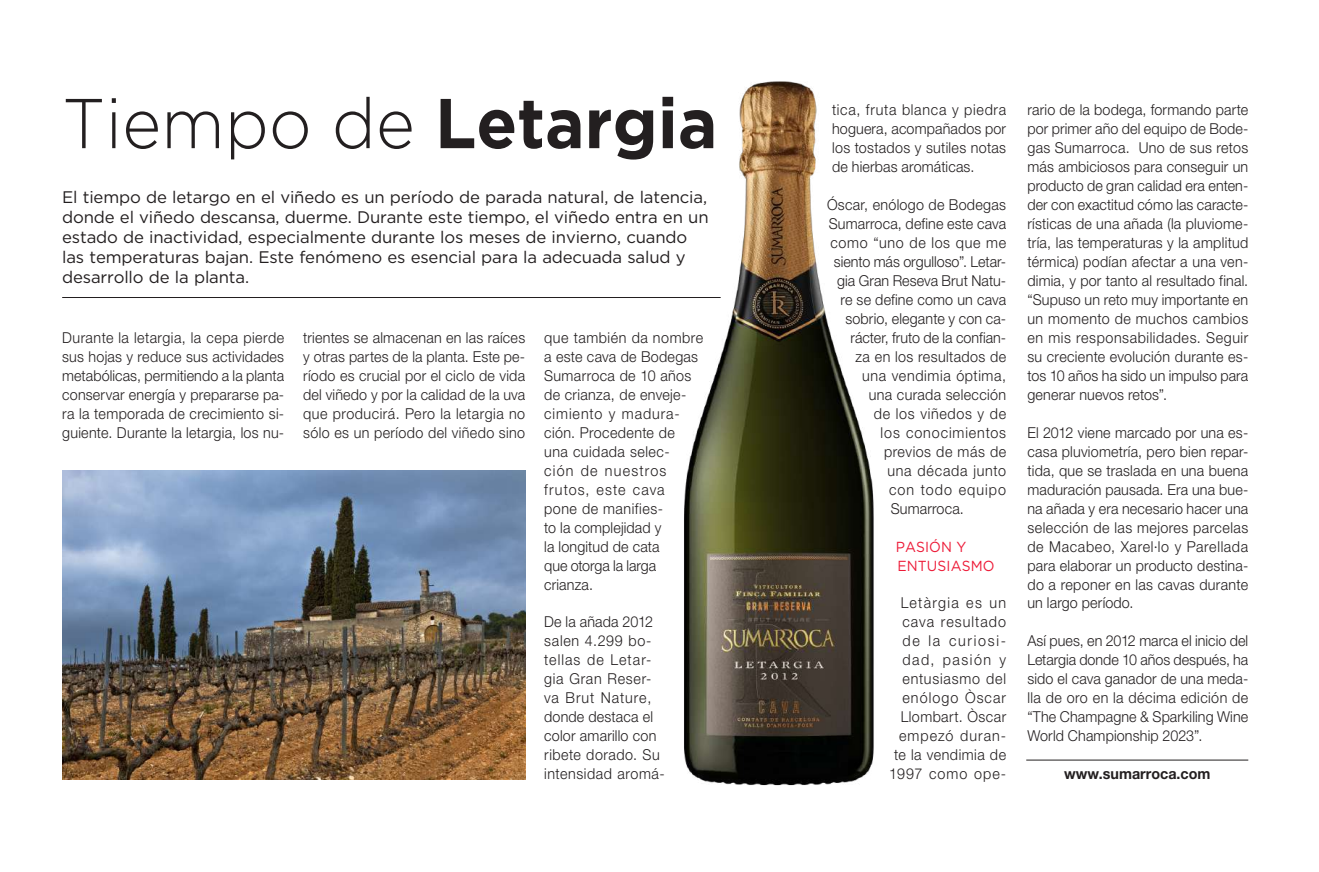
<style>
.page{position:relative;width:1319px;height:872px;background:#fff}
.page>*{position:absolute;margin:0;border:0;box-sizing:border-box;transform-origin:0 0}
.t1{font:300 70.35px "Gotham";color:#231f20;scale:.95 1}
.t2{font:16.8px/20.1px "Gotham";letter-spacing:-.01em;color:#231f20}
.t3{font:300 15px/18.9px "Helvetica Neue LT Std";letter-spacing:.025em;color:#231f20;text-align:justify;scale:.95 1}
.t4{font:300 15px/18.9px "Helvetica Neue LT Std";letter-spacing:.07em;color:#231f20;text-align:right;scale:.95 1}
.t5{font:300 15px "Helvetica Neue LT Std";letter-spacing:.005em;color:#231f20;scale:.95 1}
.t6{font:300 15px "Helvetica Neue LT Std";letter-spacing:.05em;color:#231f20;scale:.95 1}
.t7{font:300 15px "Helvetica Neue LT Std";color:#231f20;scale:.95 1}
.t8{font:300 15px "Helvetica Neue LT Std";letter-spacing:.045em;color:#231f20;scale:.95 1}
.t9{font:700 15px "Helvetica Neue LT Std";color:#231f20;scale:.95 1}
.t10{font:300 15px "Helvetica Neue LT Std";letter-spacing:.06em;color:#231f20;scale:.95 1}
.t11{font:300 15px "Helvetica Neue LT Std";letter-spacing:.055em;color:#231f20;scale:.95 1}
.t12{font:300 15px "Helvetica Neue LT Std";letter-spacing:.075em;color:#231f20;scale:.95 1}
.t13{font:14.55px/18.9px "Gotham";letter-spacing:.01em;color:#ed1a37;scale:.95 1}
.s1{font-weight:700}
</style>
<div class="page">
<hr style="left:62px;top:297px;width:658px;height:1px;background:#231f20">
<hr style="left:1026px;top:760px;width:221px;height:1px;background:#231f20">
<img style="left:684px;top:81px;width:190px;height:705px">
<img style="left:62px;top:471px;width:463px;height:308px">
<h1 class="t1" style="left:62px;top:85px;width:691px">Tiempo de <span class="s1">Letargia</span></h1>
<p class="t2" style="left:62px;top:186px;width:648px">El tiempo de letargo en el viñedo es un período de parada natural, de latencia, donde el viñedo descansa, duerme. Durante este tiempo, el viñedo entra en un estado de inactividad, especialmente durante los meses de invierno, cuando las temperaturas bajan. Este fenómeno es esencial para la adecuada salud y desarrollo de la planta.</p>
<p class="t3" style="left:62px;top:328px;width:235px">Durante la letargia, la cepa pierde sus hojas y reduce sus actividades metabólicas, permitiendo a la planta conservar energía y prepararse pa&shy;ra la temporada de crecimiento si&shy;guiente. Durante la letargia, los nu-</p>
<p class="t3" style="left:303px;top:328px;width:235px">trientes se almacenan en las raíces y otras partes de la planta. Este pe&shy;ríodo es crucial por el ciclo de vida del viñedo y por la calidad de la uva que producirá. Pero la letargia no sólo es un período del viñedo sino</p>
<p class="t3" style="left:544px;top:328px;width:169px;text-align:left">que también da nombre a este cava de Bodegas<br>Sumarroca de 10 años de crianza, de enveje&shy;cimiento y madura&shy;ción. Procedente de<br>una cuidada selec-<br>ción de nuestros frutos, este cava<br>pone de manifies-<br>to la complejidad y<br>la longitud de cata<br>que otorga la larga crianza.</p>
<p class="t3" style="left:544px;top:612px;width:128px;text-align:left">De la añada 2012 salen 4.299 bo&shy;tellas de Letar&shy;gia Gran Reser&shy;va Brut Nature, donde destaca el color amarillo con ribete dorado. Su intensidad aromá-</p>
<p class="t3" style="left:832px;top:100px;width:185px">tica, fruta blanca y piedra hoguera, acompañados por los tostados y sutiles notas de hierbas aromáticas.</p>
<p class="t3" style="left:827px;top:195px;width:190px">Óscar, enólogo de Bodegas</p>
<p class="t3" style="left:828px;top:214px;width:188px">Sumarroca, define este cava</p>
<p class="t6" style="left:830px;top:233px;width:186px">como “uno de los que me</p>
<p class="t7" style="left:833px;top:252px;width:183px">siento más orgulloso”. Letar-</p>
<p class="t5" style="left:837px;top:271px;width:179px">gia Gran Reseva Brut Natu-</p>
<p class="t3" style="left:840px;top:290px;width:176px">re se define como un cava</p>
<p class="t3" style="left:845px;top:309px;width:171px">sobrio, elegante y con ca-</p>
<p class="t5" style="left:850px;top:328px;width:165px">rácter, fruto de la confian-</p>
<p class="t3" style="left:855px;top:347px;width:160px">za en los resultados de</p>
<p class="t8" style="left:862px;top:366px;width:153px">una vendimia óptima,</p>
<p class="t3" style="left:868px;top:385px;width:146px">una curada selección</p>
<p class="t6" style="left:873px;top:404px;width:141px">de los viñedos y de</p>
<p class="t10" style="left:880px;top:423px;width:134px">los conocimientos</p>
<p class="t3" style="left:883px;top:441px;width:130px">previos de más de</p>
<p class="t11" style="left:887px;top:461px;width:126px">una década junto</p>
<p class="t12" style="left:888px;top:480px;width:125px">con todo equipo</p>
<p class="t3" style="left:890px;top:498px;width:78px">Sumarroca.</p>
<p class="t13" style="left:895px;top:536px;width:106px">PASIÓN Y<br>ENTUSIASMO</p>
<p class="t4" style="left:888px;top:593px;width:125px">Letàrgia es un cava resultado de la curiosi&shy;dad, pasión y entusiasmo del enólogo Òscar<br>Llombart. Òscar empezó duran&shy;te la vendimia de<br>1997 como ope-</p>
<p class="t3" style="left:1027px;top:100px;width:234px">rario de la bodega, formando parte por primer año del equipo de Bode&shy;gas Sumarroca. Uno de sus retos más ambiciosos para conseguir un producto de gran calidad era enten&shy;der con exactitud cómo las caracte&shy;rísticas de una añada (la pluviome&shy;tría, las temperaturas y la amplitud térmica) podían afectar a una ven&shy;dimia, y por tanto al resultado final. “Supuso un reto muy importante en un momento de muchos cambios en mis responsabilidades. Seguir su creciente evolución durante es&shy;tos 10 años ha sido un impulso para generar nuevos retos”.</p>
<p class="t3" style="left:1027px;top:422px;width:234px">El 2012 viene marcado por una es&shy;casa pluviometría, pero bien repar&shy;tida, que se traslada en una buena maduración pausada. Era una bue&shy;na añada y era necesario hacer una selección de las mejores parcelas de Macabeo, Xarel·lo y Parellada para elaborar un producto destina&shy;do a reponer en las cavas durante un largo período.</p>
<p class="t3" style="left:1027px;top:631px;width:234px">Así pues, en 2012 marca el inicio del Letargia donde 10 años después, ha sido el cava ganador de una meda&shy;lla de oro en la décima edición de “The Champagne &amp; Sparkiling Wine World Championship 2023”.</p>
<p class="t9" style="left:1063px;top:764px;width:156px">www.sumarroca.com</p>
</div>
